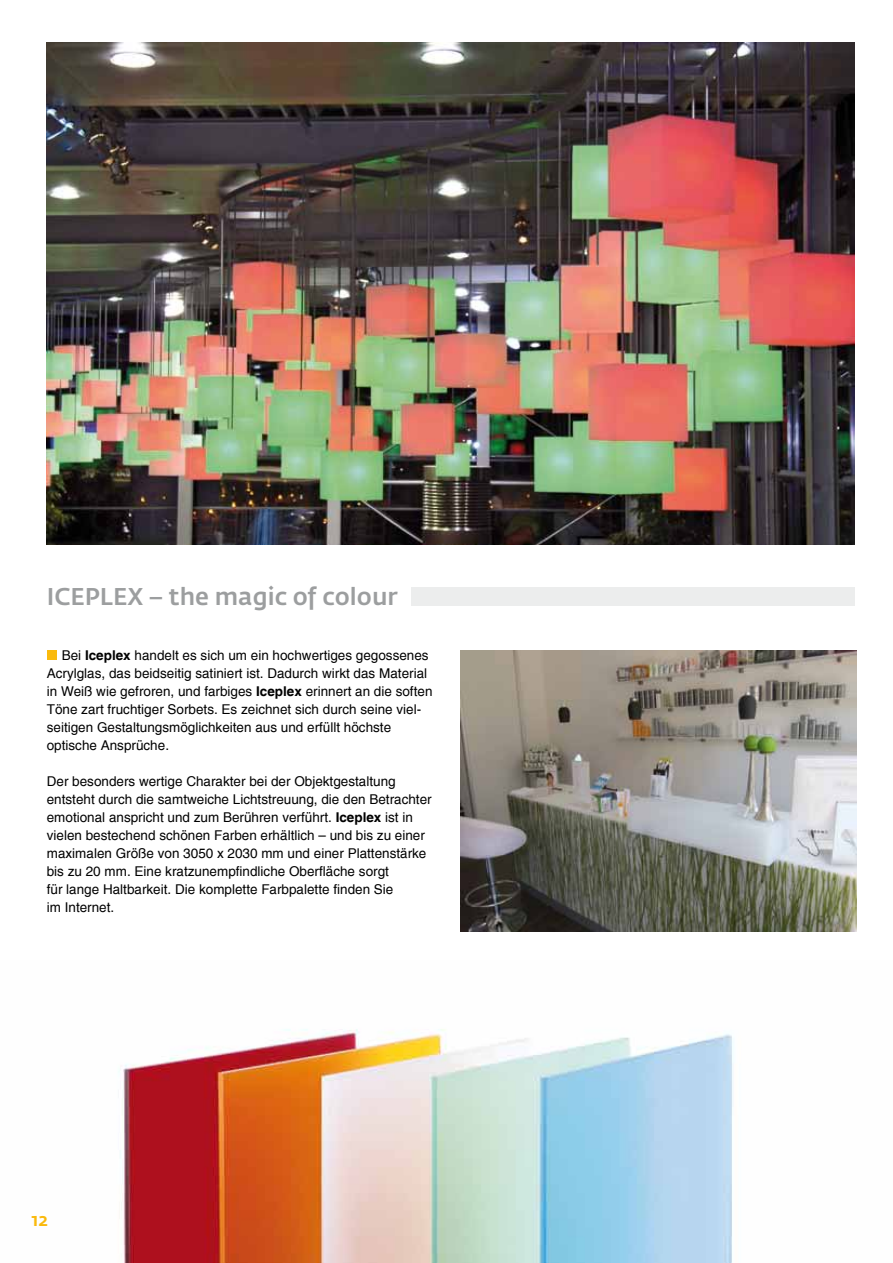
<style>
.page{position:relative;width:893px;height:1263px;background:#fff}
.page>*{position:absolute;margin:0;border:0;box-sizing:border-box;transform-origin:0 0}
.t1{font:500 24px "Fedra Sans Std";color:#9c9e9f}
.t2{font:500 18px "Fedra Sans Std";color:#faba0d}
.t3{font:13.5px/18px "Helvetica";color:#000}
.s1{font-weight:700}
</style>
<div class="page">
<img style="left:118px;top:1029px;width:616px;height:234px">
<div style="left:411px;top:587px;width:444px;height:19px;background:#eceded"></div>
<img style="left:47px;top:43px;width:808px;height:501px">
<div style="left:47px;top:650px;width:10px;height:10px;background:#faba0d"></div>
<img style="left:461px;top:651px;width:396px;height:280px">
<h1 class="t1" style="left:47px;top:582px;width:352px">ICEPLEX – the magic of colour</h1>
<p class="t3" style="left:47px;top:647px;width:387px;text-indent:15px">Bei <span class="s1">Iceplex</span> handelt es sich um ein hochwertiges gegossenes Acrylglas, das beidseitig satiniert ist. Dadurch wirkt das Material in Weiß wie gefroren, und farbiges <span class="s1">Iceplex</span> erinnert an die soften Töne zart fruchtiger Sorbets. Es zeichnet sich durch seine viel&shy;seitigen Gestaltungsmöglichkeiten aus und erfüllt höchste optische Ansprüche.</p>
<p class="t3" style="left:47px;top:773px;width:386px">Der besonders wertige Charakter bei der Objektgestaltung entsteht durch die samtweiche Lichtstreuung, die den Betrachter emotional anspricht und zum Berühren verführt. <span class="s1">Iceplex</span> ist in vielen bestechend schönen Farben erhältlich – und bis zu einer maximalen Größe von 3050 x 2030 mm und einer Plattenstärke bis zu 20 mm. Eine kratzunempfindliche Oberfläche sorgt<br>für lange Haltbarkeit. Die komplette Farbpalette finden Sie<br>im Internet.</p>
<h2 class="t2" style="left:31px;top:1208px;width:18px">12</h2>
</div>
